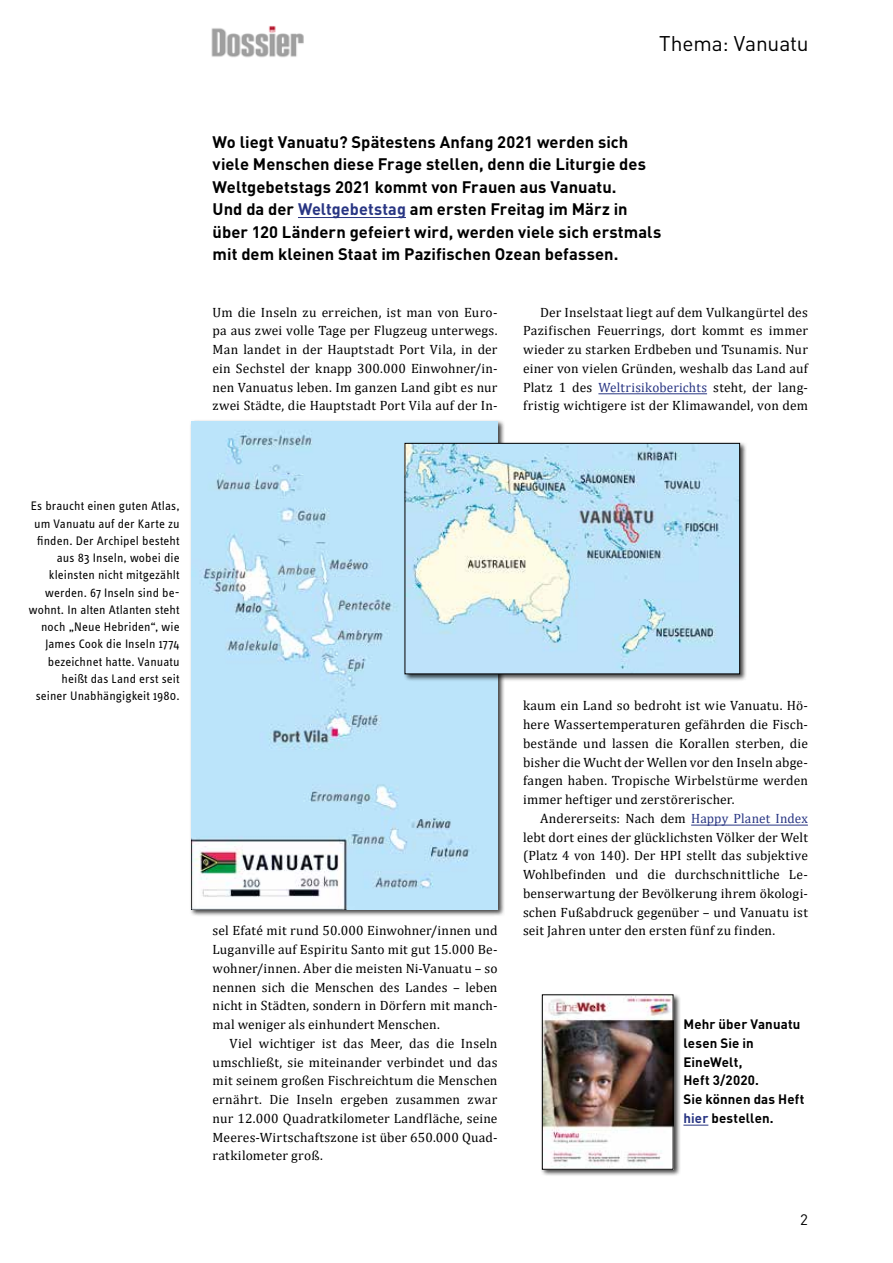
<style>
.page{position:relative;width:893px;height:1263px;background:#fff}
.page>*{position:absolute;margin:0;border:0;box-sizing:border-box;transform-origin:0 0}
.t1{font:21px "DINOT";letter-spacing:-.005em;color:#000}
.t2{font:700 16.5px/22.5px "DINOT";letter-spacing:.005em;color:#000}
.t3{font:15px "DINOT";color:#000}
.t4{font:13.5px/18.8px "Cambria";letter-spacing:.015em;color:#000;text-align:justify}
.t5{font:700 13.5px/18.8px "DINOT";letter-spacing:.01em;color:#000}
.t6{font:12.75px/17.2px "Info OT Text";letter-spacing:.005em;color:#000;text-align:right}
.s1{color:#283583}
</style>
<div class="page">
<img style="left:211px;top:26px;width:93px;height:32px">
<div style="left:190px;top:419px;width:315px;height:498px;background:#000;opacity:.75"></div>
<img style="left:191px;top:421px;width:306px;height:488px">
<div style="left:403px;top:441px;width:344px;height:241px;background:#000;opacity:.75"></div>
<img style="left:407px;top:445px;width:331px;height:227px">
<div style="left:405px;top:443px;width:335px;height:231px;border:1px solid #000"></div>
<hr style="left:598px;top:393px;width:109px;height:1px;background:#283583">
<hr style="left:691px;top:825px;width:117px;height:1px;background:#283583">
<hr style="left:298px;top:217px;width:108px;height:1px;background:#283583">
<svg style="left:683px;top:1125px;width:25px;height:1px"></svg>
<div style="left:540px;top:993px;width:141px;height:184px;background:#000;opacity:.75"></div>
<img style="left:544px;top:997px;width:127px;height:170px">
<div style="left:542px;top:995px;width:131px;height:174px;border:1px solid #000"></div>
<h1 class="t1" style="left:659px;top:30px;width:151px">Thema: Vanuatu</h1>
<p class="t2" style="left:213px;top:130px;width:450px">Wo liegt Vanuatu? Spätestens Anfang 2021 werden sich viele Menschen diese Frage stellen, denn die Liturgie des Weltgebetstags 2021 kommt von Frauen aus Vanuatu.<br>Und da der <span class="s1">Weltgebetstag</span> am ersten Freitag im März in über 120 Ländern gefeiert wird, werden viele sich erstmals mit dem kleinen Staat im Pazifischen Ozean befassen.</p>
<p class="t4" style="left:213px;top:302px;width:286px">Um die Inseln zu erreichen, ist man von Euro&shy;pa aus zwei volle Tage per Flugzeug unterwegs.<br>Man landet in der Hauptstadt Port Vila, in der ein Sechstel der knapp 300.000 Einwohner/in&shy;nen Vanuatus leben. Im ganzen Land gibt es nur zwei Städte, die Hauptstadt Port Vila auf der In-</p>
<p class="t4" style="left:523px;top:302px;width:286px;text-indent:17px">Der Inselstaat liegt auf dem Vulkangürtel des Pazifischen Feuerrings, dort kommt es immer wieder zu starken Erdbeben und Tsunamis. Nur einer von vielen Gründen, weshalb das Land auf Platz 1 des <span class="s1">Weltrisikoberichts</span> steht, der lang&shy;fristig wichtigere ist der Klimawandel, von dem</p>
<p class="t6" style="left:29px;top:497px;width:152px">Es braucht einen guten Atlas, um Vanuatu auf der Karte zu finden. Der Archipel besteht aus 83 Inseln, wobei die kleinsten nicht mitgezählt werden. 67 Inseln sind be&shy;wohnt. In alten Atlanten steht noch „Neue Hebriden“, wie<br>James Cook die Inseln 1774 bezeichnet hatte. Vanuatu heißt das Land erst seit seiner Unabhängigkeit 1980.</p>
<p class="t4" style="left:213px;top:921px;width:286px">sel Efaté mit rund 50.000 Einwohner/innen und Luganville auf Espiritu Santo mit gut 15.000 Be&shy;wohner/innen. Aber die meisten Ni-Vanuatu – so nennen sich die Menschen des Landes – leben nicht in Städten, sondern in Dörfern mit manch&shy;mal weniger als einhundert Menschen.</p>
<p class="t4" style="left:213px;top:1034px;width:286px;text-indent:17px">Viel wichtiger ist das Meer, das die Inseln umschließt, sie miteinander verbindet und das mit seinem großen Fischreichtum die Menschen ernährt. Die Inseln ergeben zusammen zwar nur 12.000 Quadratkilometer Landfläche, seine Meeres-Wirtschaftszone ist über 650.000 Quad&shy;ratkilometer groß.</p>
<p class="t4" style="left:523px;top:696px;width:286px">kaum ein Land so bedroht ist wie Vanuatu. Hö&shy;here Wassertemperaturen gefährden die Fisch&shy;bestände und lassen die Korallen sterben, die bisher die Wucht der Wellen vor den Inseln abge&shy;fangen haben. Tropische Wirbelstürme werden immer heftiger und zerstörerischer.</p>
<p class="t4" style="left:523px;top:809px;width:286px;text-indent:17px">Andererseits: Nach dem <span class="s1">Happy Planet Index </span>lebt dort eines der glücklichsten Völker der Welt (Platz 4 von 140). Der HPI stellt das subjektive Wohlbefinden und die durchschnittliche Le&shy;benserwartung der Bevölkerung ihrem ökologi&shy;schen Fußabdruck gegenüber – und Vanuatu ist seit Jahren unter den ersten fünf zu finden.</p>
<p class="t5" style="left:683px;top:1014px;width:123px">Mehr über Vanuatu lesen Sie in<br>EineWelt,<br>Heft 3/2020.<br>Sie können das Heft <span class="s1">hier</span> bestellen.</p>
<p class="t3" style="left:800px;top:1210px;width:9px">2</p>
</div>
